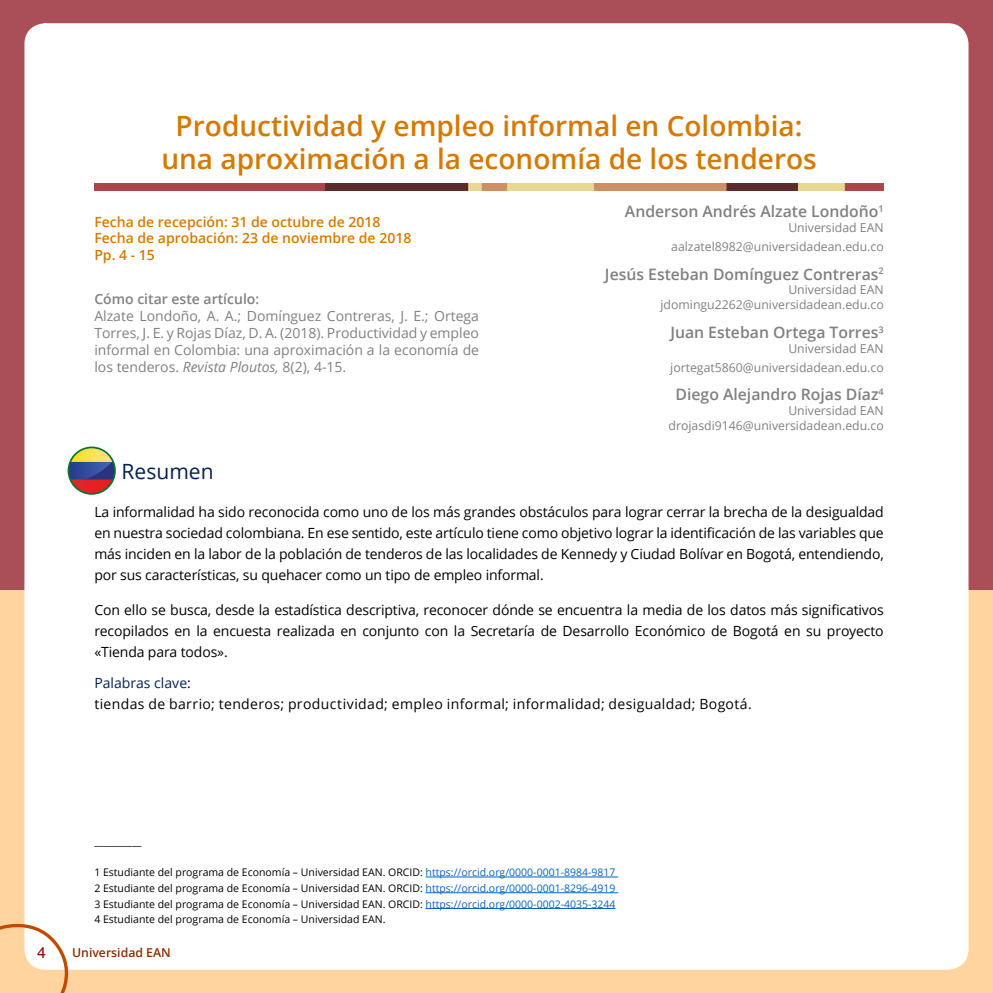
<style>
.page{position:relative;width:993px;height:993px;background:#fff}
.page>*{position:absolute;margin:0;border:0;box-sizing:border-box;transform-origin:0 0}
.t1{font:600 28px/33.6px "Open Sans";color:#d57900;text-align:center}
.t2{font:21px "Open Sans";color:#06214f}
.t3{font:600 15.75px "Open Sans";color:#808080}
.t4{font:15.75px "Helvetica";color:#990100}
.t5{font:14px/21px "Open Sans";letter-spacing:-.005em;color:#000;text-align:justify}
.t6{font:14px/16.8px "Open Sans";color:#808080;text-align:justify}
.t7{font:14px/21px "Open Sans";letter-spacing:.025em;color:#000}
.t8{font:600 14px/16.8px "Open Sans";color:#d57900}
.t9{font:600 14px "Open Sans";color:#808080}
.t10{font:12.25px/18.9px "Open Sans";color:#808080;text-align:right}
.t11{font:600 12.25px "Open Sans";color:#8c2c01}
.t12{font:10.5px/15.8px "Open Sans";color:#000;text-align:justify}
.s1{font-style:italic}
.s2{color:#06214f}
.s3{color:#0563c1}
</style>
<div class="page">
<div style="left:0;top:0;width:992px;height:991px;background:#aa4f57"></div>
<div style="left:0;top:590px;width:992px;height:402px;background:#ffd49f"></div>
<div style="left:26px;top:25px;width:940px;height:942px;background:#fff;border-radius:19px"></div>
<div style="left:24px;top:23px;width:944px;height:946px;border:4px solid #fff;border-radius:19px"></div>
<svg style="left:0;top:914px;width:80px;height:78px"></svg>
<hr style="left:425px;top:876px;width:193px;height:1px;background:#0563c1">
<hr style="left:425px;top:892px;width:193px;height:1px;background:#0563c1">
<hr style="left:425px;top:907px;width:190px;height:1px;background:#0563c1">
<svg style="left:68px;top:446px;width:48px;height:48px"></svg>
<img style="left:94px;top:184px;width:789px;height:6px">
<h1 class="t1" style="left:161px;top:108px;width:656px">Productividad y empleo informal en Colombia: una aproximación a la economía de los tenderos</h1>
<p class="t8" style="left:94px;top:213px;width:318px">Fecha de recepción: 31 de octubre de 2018<br>Fecha de aprobación: 23 de noviembre de 2018<br>Pp. 4 - 15</p>
<p class="t9" style="left:94px;top:289px;width:166px">Cómo citar este artículo:</p>
<p class="t6" style="left:94px;top:307px;width:386px">Alzate Londoño, A. A.; Domínguez Contreras, J. E.; Ortega Torres, J. E. y Rojas Díaz, D. A. (2018). Productividad y empleo informal en Colombia: una aproximación a la economía de los tenderos. <span class="s1">Revista Ploutos,</span> 8(2), 4-15.</p>
<p class="t3" style="left:624px;top:200px;width:260px">Anderson Andrés Alzate Londoño<sup>1</sup></p>
<p class="t10" style="left:671px;top:217px;width:214px">Universidad EAN aalzatel8982@universidadean.edu.co</p>
<p class="t3" style="left:604px;top:263px;width:280px">Jesús Esteban Domínguez Contreras<sup>2</sup></p>
<p class="t10" style="left:660px;top:282px;width:225px;line-height:14.7px">Universidad EAN jdomingu2262@universidadean.edu.co</p>
<p class="t3" style="left:670px;top:321px;width:215px">Juan Esteban Ortega Torres<sup>3</sup></p>
<p class="t10" style="left:670px;top:338px;width:215px">Universidad EAN jortegat5860@universidadean.edu.co</p>
<p class="t3" style="left:675px;top:384px;width:210px">Diego Alejandro Rojas Díaz<sup>4</sup></p>
<p class="t10" style="left:668px;top:403px;width:217px;line-height:14.7px">Universidad EAN drojasdi9146@universidadean.edu.co</p>
<h2 class="t2" style="left:122px;top:456px;width:93px">Resumen</h2>
<p class="t5" style="left:94px;top:500px;width:790px">La informalidad ha sido reconocida como uno de los más grandes obstáculos para lograr cerrar la brecha de la desigualdad en nuestra sociedad colombiana. En ese sentido, este artículo tiene como objetivo lograr la identificación de las variables que más inciden en la labor de la población de tenderos de las localidades de Kennedy y Ciudad Bolívar en Bogotá, entendiendo, por sus características, su quehacer como un tipo de empleo informal.</p>
<p class="t5" style="left:94px;top:598px;width:790px">Con ello se busca, desde la estadística descriptiva, reconocer dónde se encuentra la media de los datos más significativos recopilados en la encuesta realizada en conjunto con la Secretaría de Desarrollo Económico de Bogotá en su proyecto «Tienda para todos».</p>
<p class="t7" style="left:94px;top:671px;width:658px"><span class="s2">Palabras clave</span>:<br>tiendas de barrio; tenderos; productividad; empleo informal; informalidad; desigualdad; Bogotá.</p>
<p class="t12" style="left:94px;top:863px;width:522px">1 Estudiante del programa de Economía – Universidad EAN. ORCID: <span class="s3">https://orcid.org/0000-0001-8984-9817<br></span>2 Estudiante del programa de Economía – Universidad EAN. ORCID: <span class="s3">https://orcid.org/0000-0001-8296-4919<br></span>3 Estudiante del programa de Economía – Universidad EAN. ORCID: <span class="s3">https://orcid.org/0000-0002-4035-3244<br></span>4 Estudiante del programa de Economía – Universidad EAN.</p>
<p class="t4" style="left:37px;top:940px;width:10px">4</p>
<p class="t11" style="left:72px;top:943px;width:100px">Universidad EAN</p>
</div>
